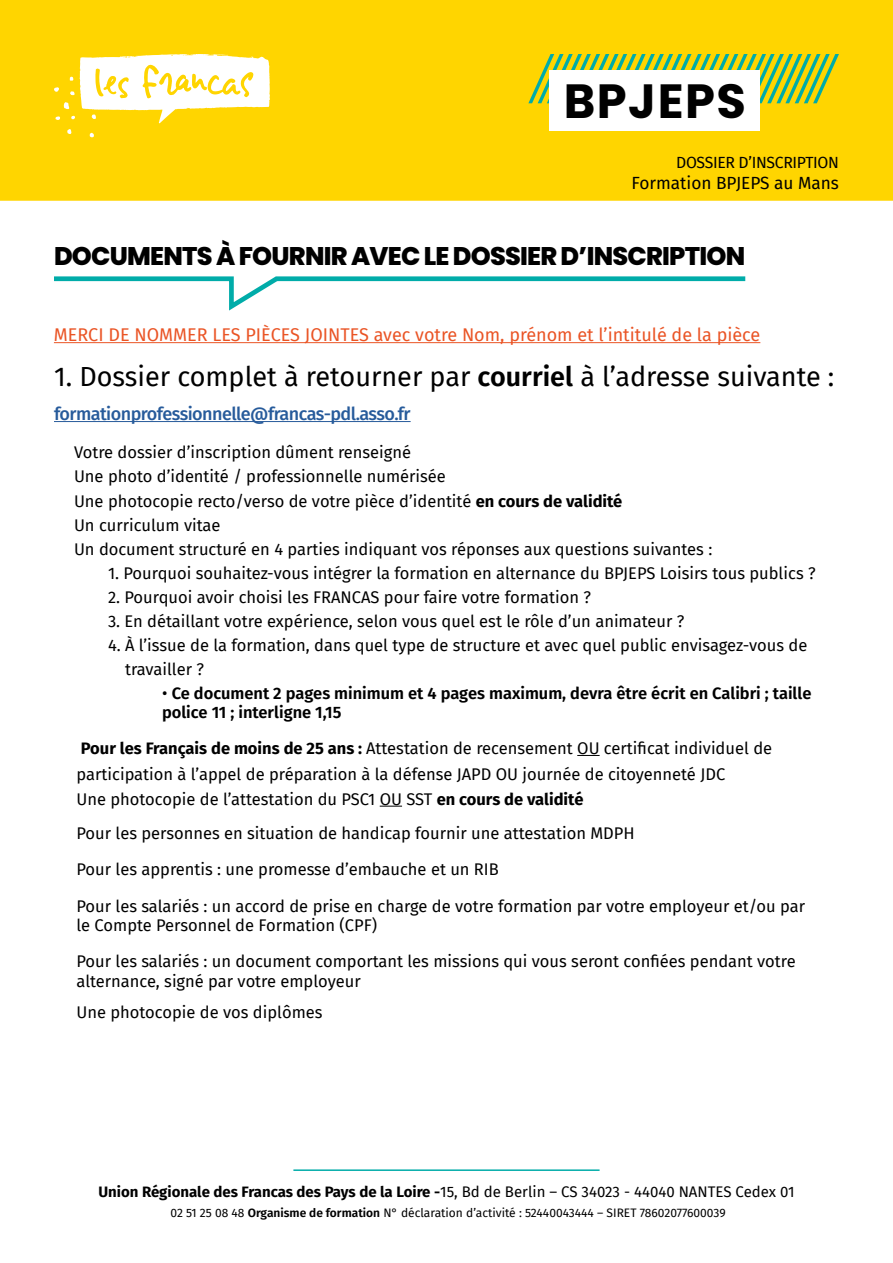
<style>
.page{position:relative;width:893px;height:1263px;background:#fff}
.page>*{position:absolute;margin:0;border:0;box-sizing:border-box;transform-origin:0 0}
.t1{font:700 48px "Poppins";letter-spacing:.03em;color:#000}
.t2{font:27px "Fira Sans";color:#000}
.t3{font:800 25.5px "Poppins";letter-spacing:-.03em;color:#000}
.t4{font:18px "Fira Sans";color:#ea5425}
.t5{font:500 18px "Fira Sans";letter-spacing:-.03em;color:#275b9b}
.t6{font:17.25px "Fira Sans";color:#000}
.t7{font:16.5px/24px "Fira Sans";color:#000}
.t8{font:600 16.5px/19.5px "Fira Sans";color:#000}
.t9{font:15.75px "Fira Sans";letter-spacing:-.02em;color:#000}
.t10{font:700 15px "Fira Sans";color:#000}
.t11{font:12px "Fira Sans";color:#000}
.s1{font-weight:600}
.s2{font-weight:700}
.s3{font-weight:400}
</style>
<div class="page">
<hr style="left:293px;top:1169px;width:307px;height:2px;background:#00aca9">
<hr style="left:54px;top:421px;width:357px;height:1px;background:#275b9b">
<div style="left:0;top:0;width:893px;height:201px;background:#ffd500"></div>
<svg style="left:528px;top:54px;width:311px;height:49px;background:#a2c63d"></svg>
<div style="left:549px;top:70px;width:211px;height:61px;background:#fff"></div>
<svg style="left:67px;top:129px;width:4px;height:5px"></svg>
<svg style="left:90px;top:133px;width:4px;height:4px"></svg>
<svg style="left:54px;top:54px;width:216px;height:69px"></svg>
<svg style="left:577px;top:755px;width:23px;height:1px"></svg>
<svg style="left:380px;top:806px;width:22px;height:1px"></svg>
<hr style="left:54px;top:342px;width:706px;height:1px;background:#ea5425">
<svg style="left:54px;top:276px;width:692px;height:35px"></svg>
<h1 class="t1" style="left:564px;top:73px;width:184px">BPJEPS</h1>
<p class="t9" style="left:676px;top:150px;width:164px">DOSSIER D’INSCRIPTION</p>
<p class="t6" style="left:632px;top:169px;width:209px">Formation BPJEPS au Mans</p>
<h3 class="t3" style="left:54px;top:241px;width:693px">DOCUMENTS À FOURNIR AVEC LE DOSSIER D’INSCRIPTION</h3>
<p class="t4" style="left:54px;top:321px;width:708px">MERCI DE NOMMER LES PIÈCES JOINTES avec votre Nom, prénom et l’intitulé de la pièce</p>
<h2 class="t2" style="left:54px;top:356px;width:782px">1. Dossier complet à retourner par <span class="s1">courriel</span> à l’adresse suivante :</h2>
<p class="t5" style="left:54px;top:399px;width:358px">formationprofessionnelle@francas-pdl.asso.fr</p>
<p class="t7" style="left:74px;top:440px;width:640px">Votre dossier d’inscription dûment renseigné<br>Une photo d’identité / professionnelle numérisée<br>Une photocopie recto/verso de votre pièce d’identité <span class="s2">en cours de validité<br></span>Un curriculum vitae<br>Un document structuré en 4 parties indiquant vos réponses aux questions suivantes :</p>
<p class="t7" style="left:108px;top:560px;width:709px">1. Pourquoi souhaitez-vous intégrer la formation en alternance du BPJEPS Loisirs tous publics ?</p>
<p class="t7" style="left:108px;top:584px;width:484px">2. Pourquoi avoir choisi les FRANCAS pour faire votre formation ?</p>
<p class="t7" style="left:108px;top:608px;width:578px">3. En détaillant votre expérience, selon vous quel est le rôle d’un animateur ?</p>
<p class="t7" style="left:125px;top:632px;width:684px;text-indent:-17px">4. À l’issue de la formation, dans quel type de structure et avec quel public envisagez-vous de travailler ?</p>
<p class="t8" style="left:162px;top:682px;width:651px"><span class="s3">•</span> Ce document 2 pages minimum et 4 pages maximum, devra être écrit en Calibri ; taille police 11 ; interligne 1,15</p>
<p class="t7" style="left:77px;top:735px;width:697px;line-height:25.3px"><span class="s2">Pour les Français de moins de 25 ans :</span> Attestation de recensement OU certificat individuel de participation à l’appel de préparation à la défense JAPD OU journée de citoyenneté JDC<br>Une photocopie de l’attestation du PSC1 OU SST <span class="s2">en cours de validité</span></p>
<p class="t7" style="left:77px;top:815px;width:730px;line-height:36.2px">Pour les personnes en situation de handicap fournir une attestation MDPH<br>Pour les apprentis : une promesse d’embauche et un RIB<br>Pour les salariés : un accord de prise en charge de votre formation par votre employeur et/ou par</p>
<p class="t7" style="left:77px;top:907px;width:721px;line-height:35.4px">le Compte Personnel de Formation (CPF)<br>Pour les salariés : un document comportant les missions qui vous seront confiées pendant votre</p>
<p class="t7" style="left:77px;top:965px;width:286px;line-height:31.2px">alternance, signé par votre employeur<br>Une photocopie de vos diplômes</p>
<p class="t10" style="left:98px;top:1179px;width:698px">Union Régionale des Francas des Pays de la Loire -<span class="s3">15, Bd de Berlin – CS 34023 - 44040 NANTES Cedex 01</span></p>
<p class="t11" style="left:170px;top:1203px;width:557px">02 51 25 08 48 <span class="s1">Organisme de formation</span> N° déclaration d’activité : 52440043444 – SIRET 78602077600039</p>
</div>
